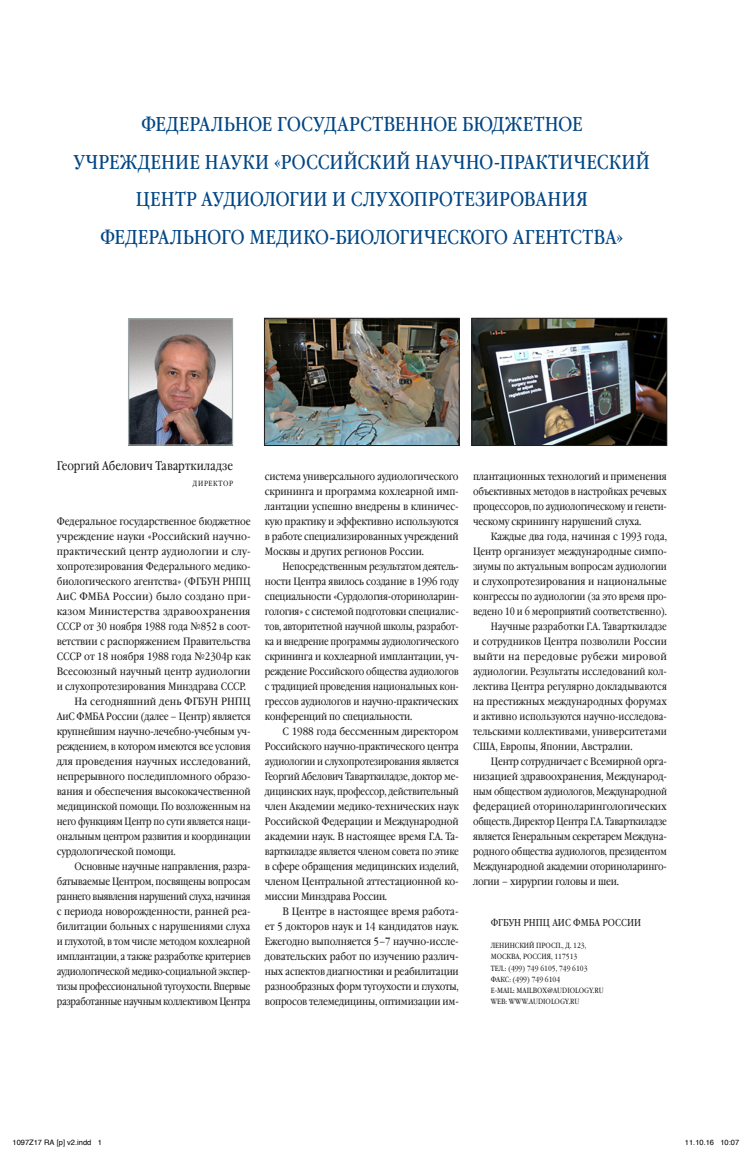
<style>
.page{position:relative;width:745px;height:1149px;background:#fff}
.page>*{position:absolute;margin:0;border:0;box-sizing:border-box;transform-origin:0 0}
._3k-platny-zagolovok{font:20px/37.5px "Garamond Book Narrow C";letter-spacing:.01em;color:#004684;text-align:center}
.FIO_3R{font:12.5px "Garamond Book Narrow C";letter-spacing:-.005em;color:#231f20}
._3k-platny-text{font:10.62px/15px "Garamond Book Narrow C";letter-spacing:-.02em;color:#231f20;text-align:justify}
._3k-platny-text_1-st{font:10.62px/15px "Garamond Book Narrow C";letter-spacing:-.01em;color:#231f20;text-align:justify}
._3k-platny-text-2{font:10.62px/15px "Garamond Book Narrow C";letter-spacing:-.02em;color:#231f20;text-align:justify;scale:1.05 1}
._3k-platny-text-3{font:10.62px/15px "Garamond Book Narrow C";letter-spacing:-.02em;color:#231f20;text-align:justify;scale:1.04 1}
._3k-adress-name_comp{font:10px "Garamond Book Narrow C";color:#231f20}
._3k-adress{font:7.5px/11.2px "Garamond Book Narrow C";color:#231f20}
.t1{font:7.5px "Helvetica";color:#000}
._3k-Dolfn{font:7.5px "Garamond Book Narrow C";letter-spacing:.09em;color:#231f20}
</style>
<div class="page">
<img style="left:130px;top:320px;width:101px;height:124px">
<div style="left:128px;top:318px;width:105px;height:128px;border:1px solid #9ea7a7"></div>
<img style="left:473px;top:320px;width:191px;height:124px">
<div style="left:471px;top:318px;width:195px;height:128px;border:1px solid #231f20"></div>
<img style="left:266px;top:320px;width:191px;height:124px">
<div style="left:264px;top:318px;width:195px;height:128px;border:1px solid #231f20"></div>
<p class="_3k-platny-zagolovok" style="left:74px;top:106px;width:577px">ФЕДЕРАЛЬНОЕ ГОСУДАРСТВЕННОЕ БЮДЖЕТНОЕ<br>УЧРЕЖДЕНИЕ НАУКИ «РОССИЙСКИЙ НАУЧНО-ПРАКТИЧЕСКИЙ ЦЕНТР АУДИОЛОГИИ И СЛУХОПРОТЕЗИРОВАНИЯ ФЕДЕРАЛЬНОГО МЕДИКО-БИОЛОГИЧЕСКОГО АГЕНТСТВА»</p>
<p class="FIO_3R" style="left:57px;top:458px;width:178px">Георгий Абелович Таварткиладзе</p>
<p class="_3k-Dolfn" style="left:193px;top:479px;width:42px">ДИРЕКТОР</p>
<p class="_3k-platny-text_1-st" style="left:57px;top:514px;width:195px">Федеральное государственное бюджетное учреждение науки «Российский научно&shy;практический центр аудиологии и слу&shy;хопротезирования Федерального медико&shy;биологического агентства» (ФГБУН РНПЦ АиС ФМБА России) было создано при&shy;казом Министерства здравоохранения СССР от 30 ноября 1988 года №852 в соот&shy;ветствии с распоряжением Правительства СССР от 18 ноября 1988 года №2304р как Всесоюзный научный центр аудиологии и слухопротезирования Минздрава СССР.</p>
<p class="_3k-platny-text-2" style="left:57px;top:694px;width:186px;text-indent:18px">На сегодняшний день ФГБУН РНПЦ АиС ФМБА России (далее – Центр) является крупнейшим научно-лечебно-учебным уч&shy;реждением, в котором имеются все условия для проведения научных исследований, непрерывного последипломного образо&shy;вания и обеспечения высококачественной медицинской помощи. По возложенным на него функциям Центр по сути является наци&shy;ональным центром развития и координации сурдологической помощи.</p>
<p class="_3k-platny-text" style="left:57px;top:859px;width:195px;text-indent:18px">Основные научные направления, разра&shy;батываемые Центром, посвящены вопросам раннего выявления нарушений слуха, начиная с периода новорожденности, ранней реа&shy;билитации больных с нарушениями слуха и глухотой, в том числе методом кохлеарной имплантации, а также разработке критериев аудиологической медико-социальной экспер&shy;тизы профессиональной тугоухости. Впервые разработанные научным коллективом Центра</p>
<p class="_3k-platny-text" style="left:265px;top:469px;width:195px">система универсального аудиологического скрининга и программа кохлеарной имп&shy;лантации успешно внедрены в клиничес&shy;кую практику и эффективно используются в работе специализированных учреждений Москвы и других регионов России.</p>
<p class="_3k-platny-text" style="left:265px;top:559px;width:195px;text-indent:18px">Непосредственным результатом деятель&shy;ности Центра явилось создание в 1996 году специальности «Сурдология-оториноларин&shy;гология» с системой подготовки специалис&shy;тов, авторитетной научной школы, разработ&shy;ка и внедрение программы аудиологического скрининга и кохлеарной имплантации, уч&shy;реждение Российского общества аудиологов с традицией проведения национальных кон&shy;грессов аудиологов и научно-практических конференций по специальности.</p>
<p class="_3k-platny-text" style="left:265px;top:724px;width:195px;text-indent:18px">С 1988 года бессменным директором Российского научно-практического центра аудиологии и слухопротезирования является Георгий Абелович Таварткиладзе, доктор ме&shy;дицинских наук, профессор, действительный член Академии медико-технических наук Российской Федерации и Международной академии наук. В настоящее время Г.А. Та&shy;варткиладзе является членом совета по этике в сфере обращения медицинских изделий, членом Центральной аттестационной ко&shy;миссии Минздрава России.</p>
<p class="_3k-platny-text-3" style="left:265px;top:904px;width:188px;text-indent:18px">В Центре в настоящее время работа&shy;ет 5 докторов наук и 14 кандидатов наук.<br>Ежегодно выполняется 5–7 научно-иссле&shy;довательских работ по изучению различ&shy;ных аспектов диагностики и реабилитации разнообразных форм тугоухости и глухоты, вопросов телемедицины, оптимизации им-</p>
<p class="_3k-platny-text" style="left:472px;top:469px;width:195px">плантационных технологий и применения объективных методов в настройках речевых процессоров, по аудиологическому и генети&shy;ческому скринингу нарушений слуха.</p>
<p class="_3k-platny-text" style="left:472px;top:529px;width:195px;text-indent:18px">Каждые два года, начиная с 1993 года, Центр организует международные симпо&shy;зиумы по актуальным вопросам аудиологии и слухопротезирования и национальные конгрессы по аудиологии (за это время про&shy;ведено 10 и 6 мероприятий соответственно).</p>
<p class="_3k-platny-text" style="left:472px;top:619px;width:195px;text-indent:18px">Научные разработки Г.А. Таварткиладзе и сотрудников Центра позволили России выйти на передовые рубежи мировой аудиологии. Результаты исследований кол&shy;лектива Центра регулярно докладываются на престижных международных форумах и активно используются научно-исследова&shy;тельскими коллективами, университетами США, Европы, Японии, Австралии.</p>
<p class="_3k-platny-text" style="left:472px;top:754px;width:195px;text-indent:18px">Центр сотрудничает с Всемирной орга&shy;низацией здравоохранения, Международ&shy;ным обществом аудиологов, Международной федерацией оториноларингологических обществ. Директор Центра Г.А. Таварткиладзе является Генеральным секретарем Междуна&shy;родного общества аудиологов, президентом Международной академии оториноларинго&shy;логии – хирургии головы и шеи.</p>
<p class="_3k-adress-name_comp" style="left:490px;top:916px;width:152px">ФГБУН РНПЦ АИС ФМБА РОССИИ</p>
<p class="_3k-adress" style="left:490px;top:940px;width:97px">ЛЕНИНСКИЙ ПРОСП., Д. 123,<br>МОСКВА, РОССИЯ, 117513</p>
<p class="_3k-adress" style="left:490px;top:962px;width:98px">ТЕЛ.: (499) 749 6105, 749 6103</p>
<p class="_3k-adress" style="left:490px;top:974px;width:71px">ФАКС: (499) 749 6104</p>
<p class="_3k-adress" style="left:490px;top:985px;width:114px">E-MAIL: MAILBOX@AUDIOLOGY.RU</p>
<p class="_3k-adress" style="left:490px;top:996px;width:90px">WEB: WWW.AUDIOLOGY.RU</p>
<p class="t1" style="left:12px;top:1137px;width:91px">1097Z17 RA [p] v2.indd 1</p>
<p class="t1" style="left:684px;top:1137px;width:56px">11.10.16 10:07</p>
</div>
